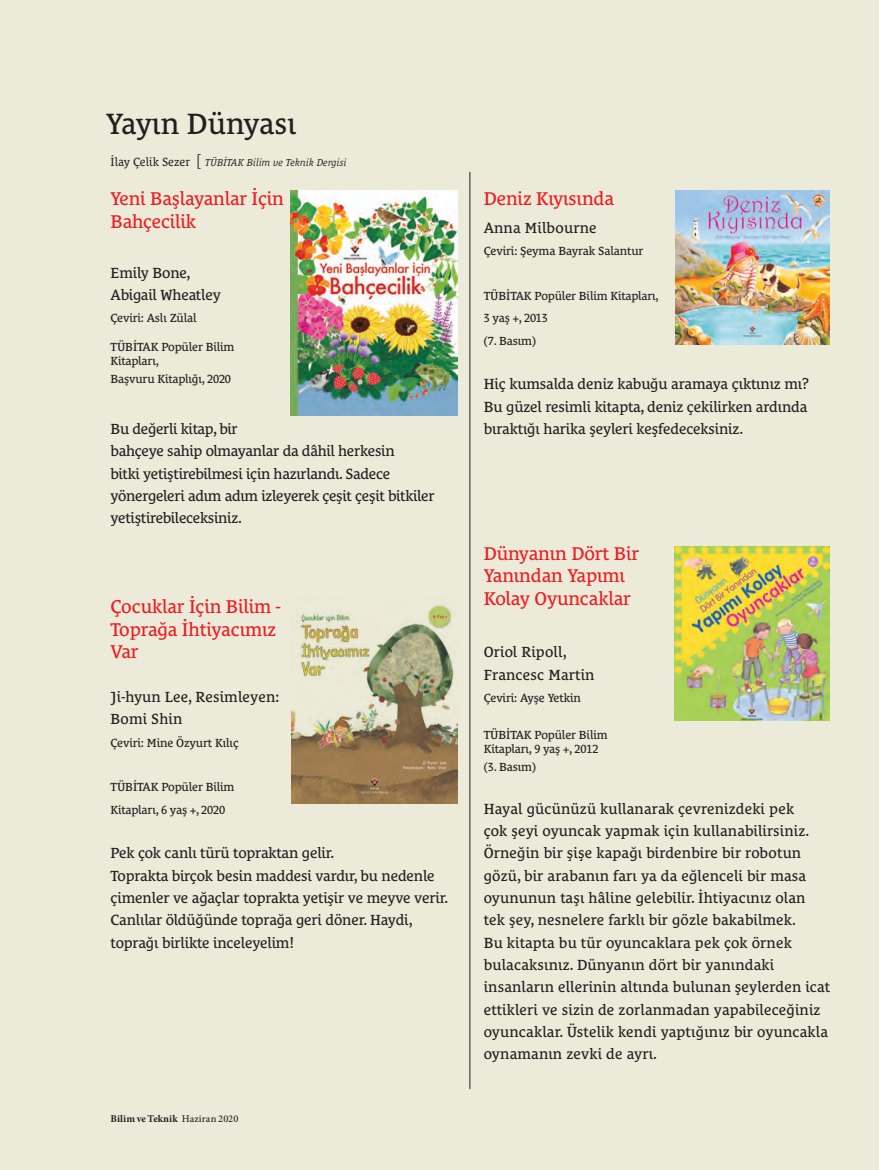
<style>
.page{position:relative;width:893px;height:1170px;background:#fff}
.page>*{position:absolute;margin:0;border:0;box-sizing:border-box;transform-origin:0 0}
.t1{font:30px "Le Monde Courrier Pro";color:#231f20}
.t2{font:18.9px/22.6px "Le Monde Courrier Pro";letter-spacing:-.01em;color:#ee1d23}
.t3{font:15px/22.4px "Le Monde Courrier Pro";letter-spacing:-.005em;color:#231f20}
.t4{font:12px/22.4px "Le Monde Courrier Pro";letter-spacing:-.01em;color:#231f20}
.t5{font:italic 10.35px "Le Monde Courrier Pro";color:#231f20}
.t6{font:700 10.35px "Minion Pro";letter-spacing:.005em;color:#231f20}
.s1{font-style:normal;font-size:12px}
.s2{font-family:"Le Monde Sans Pro";font-weight:300;font-style:normal;font-size:16.2px}
.s3{font-weight:500}
</style>
<div class="page">
<div style="left:0;top:0;width:879px;height:1169px;background:#ecebd9"></div>
<hr style="left:470px;top:172px;width:1px;height:917px;background:#231f20">
<img style="left:674px;top:546px;width:155px;height:174px">
<img style="left:675px;top:190px;width:155px;height:155px">
<img style="left:291px;top:190px;width:166px;height:225px">
<img style="left:292px;top:604px;width:165px;height:199px">
<h1 class="t1" style="left:106px;top:100px;width:192px">Yayın Dünyası</h1>
<p class="t5" style="left:111px;top:154px;width:238px"><span class="s1">İlay Çelik Sezer</span> <span class="s2">[</span> TÜBİTAK Bilim ve Teknik Dergisi</p>
<p class="t2" style="left:111px;top:185px;width:175px">Yeni Başlayanlar İçin<br>Bahçecilik</p>
<p class="t3" style="left:111px;top:259px;width:112px">Emily Bone,<br>Abigail Wheatley</p>
<p class="t4" style="left:111px;top:305px;width:88px">Çeviri: Aslı Zülal</p>
<p class="t4" style="left:111px;top:338px;width:125px;line-height:14.4px">TÜBİTAK Popüler Bilim<br>Kitapları,</p>
<p class="t4" style="left:111px;top:367px;width:122px">Başvuru Kitaplığı, 2020</p>
<p class="t3" style="left:111px;top:416px;width:326px">Bu değerli kitap, bir<br>bahçeye sahip olmayanlar da dâhil herkesin<br>bitki yetiştirebilmesi için hazırlandı. Sadece yönergeleri adım adım izleyerek çeşit çeşit bitkiler yetiştirebileceksiniz.</p>
<p class="t2" style="left:111px;top:592px;width:171px">Çocuklar İçin Bilim -<br>Toprağa İhtiyacımız<br>Var</p>
<p class="t3" style="left:111px;top:683px;width:170px">Ji-hyun Lee, Resimleyen:<br>Bomi Shin</p>
<p class="t4" style="left:111px;top:729px;width:130px">Çeviri: Mine Özyurt Kılıç</p>
<p class="t4" style="left:111px;top:774px;width:125px">TÜBİTAK Popüler Bilim<br>Kitapları, 6 yaş +, 2020</p>
<p class="t3" style="left:111px;top:840px;width:339px">Pek çok canlı türü topraktan gelir.<br>Toprakta birçok besin maddesi vardır, bu nedenle çimenler ve ağaçlar toprakta yetişir ve meyve verir.<br>Canlılar öldüğünde toprağa geri döner. Haydi, toprağı birlikte inceleyelim!</p>
<p class="t6" style="left:111px;top:1111px;width:129px">Bilim ve Teknik <span class="s3">Haziran 2020</span></p>
<p class="t2" style="left:484px;top:185px;width:132px">Deniz Kıyısında</p>
<p class="t3" style="left:484px;top:215px;width:114px">Anna Milbourne</p>
<p class="t4" style="left:484px;top:238px;width:161px">Çeviri: Şeyma Bayrak Salantur</p>
<p class="t4" style="left:484px;top:283px;width:176px">TÜBİTAK Popüler Bilim Kitapları,<br>3 yaş +, 2013<br>(7. Basım)</p>
<p class="t3" style="left:484px;top:371px;width:327px;text-align:justify">Hiç kumsalda deniz kabuğu aramaya çıktınız mı?<br>Bu güzel resimli kitapta, deniz çekilirken ardında bıraktığı harika şeyleri keşfedeceksiniz.</p>
<p class="t2" style="left:484px;top:539px;width:157px">Dünyanın Dört Bir<br>Yanından Yapımı<br>Kolay Oyuncaklar</p>
<p class="t3" style="left:484px;top:639px;width:112px">Oriol Ripoll,<br>Francesc Martin</p>
<p class="t4" style="left:484px;top:685px;width:99px">Çeviri: Ayşe Yetkin</p>
<p class="t4" style="left:484px;top:725px;width:125px;line-height:14.4px">TÜBİTAK Popüler Bilim<br>Kitapları, 9 yaş +, 2012</p>
<p class="t4" style="left:484px;top:754px;width:54px">(3. Basım)</p>
<p class="t3" style="left:484px;top:795px;width:348px">Hayal gücünüzü kullanarak çevrenizdeki pek<br>çok şeyi oyuncak yapmak için kullanabilirsiniz.<br>Örneğin bir şişe kapağı birdenbire bir robotun gözü, bir arabanın farı ya da eğlenceli bir masa oyununun taşı hâline gelebilir. İhtiyacınız olan tek şey, nesnelere farklı bir gözle bakabilmek.<br>Bu kitapta bu tür oyuncaklara pek çok örnek bulacaksınız. Dünyanın dört bir yanındaki insanların ellerinin altında bulunan şeylerden icat ettikleri ve sizin de zorlanmadan yapabileceğiniz oyuncaklar. Üstelik kendi yaptığınız bir oyuncakla oynamanın zevki de ayrı.</p>
</div>
